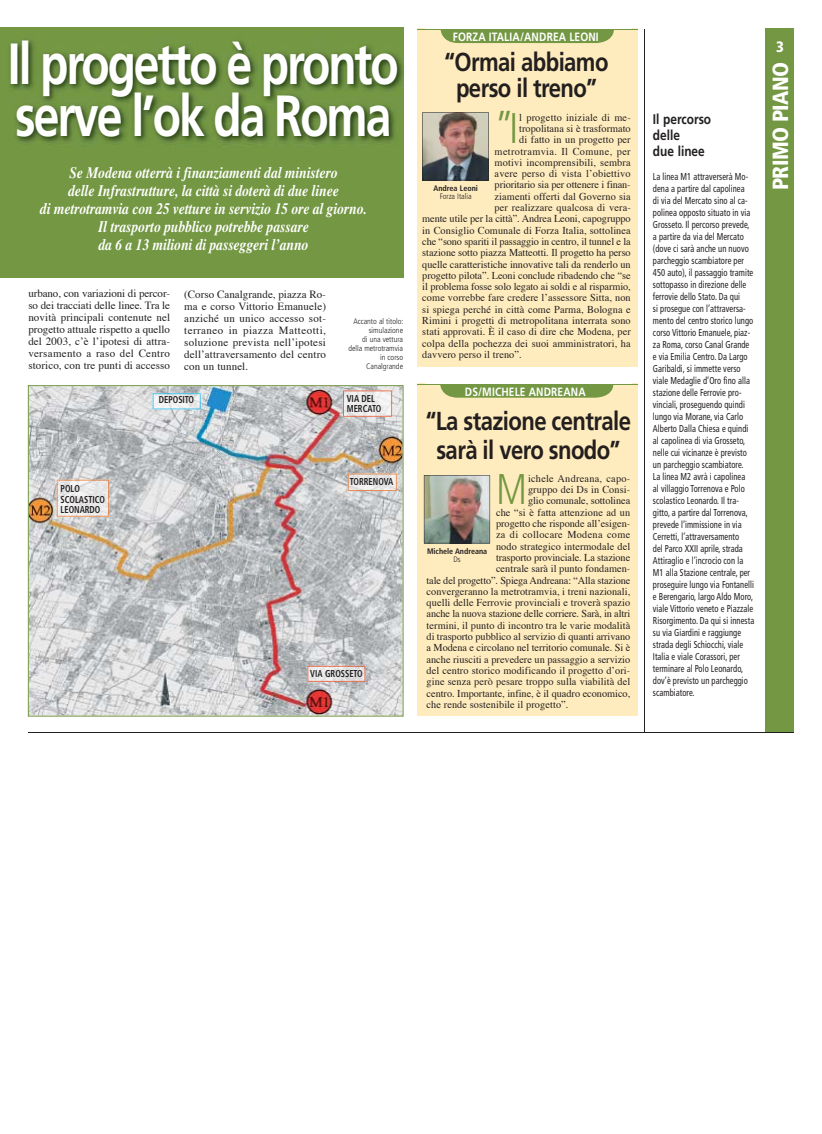
<style>
.page{position:relative;width:822px;height:1134px;background:#fff}
.page>*{position:absolute;margin:0;border:0;box-sizing:border-box;transform-origin:0 0}
.t1{font:700 58px/52px "Frutiger";letter-spacing:-.045em;color:#fff;scale:.8 1}
.t2{font:300 condensed 42.9px "Frutiger";color:#739742}
.t3{font:700 26px/26px "Frutiger";letter-spacing:-.025em;color:#231f1f;text-align:center;scale:.85 1}
.t4{font:900 condensed 22px "Frutiger";letter-spacing:-.03em;color:#fff}
.t5{font:italic 700 16px/18px "Times";color:#fff;text-align:center;scale:.85 1}
.t6{font:900 condensed 15px "Frutiger";color:#fff}
.t7{font:700 14px/16px "Frutiger";color:#231f1f;scale:.85 1}
.t8{font:700 12px "Frutiger";letter-spacing:.015em;color:#fff;scale:.85 1}
.t9{font:11px/12px "Times";letter-spacing:.01em;color:#231f1f;text-align:justify}
.t10{font:10.5px "Times";letter-spacing:.01em;color:#231f1f}
.t11{font:10.5px "Times";letter-spacing:-.015em;color:#231f1f}
.t12{font:10.5px "Times";letter-spacing:-.01em;color:#231f1f}
.t13{font:10.5px "Times";letter-spacing:.035em;color:#231f1f}
.t14{font:10.5px "Times";letter-spacing:.03em;color:#231f1f}
.t15{font:condensed 10px/12px "Frutiger";letter-spacing:.005em;color:#231f1f;scale:.85 1}
.t16{font:700 condensed 10px/10.1px "Frutiger";color:#231f1f;scale:.85 1}
.t17{font:300 condensed 8px/9px "Frutiger";color:#231f1f;text-align:right}
.t18{font:700 condensed 8px "Frutiger";color:#231f1f}
</style>
<div class="page">
<div style="left:0;top:28px;width:403px;height:250px;background:#739742"></div>
<div style="left:766px;top:28px;width:28px;height:704px;background:#739742"></div>
<hr style="left:28px;top:732px;width:766px;height:1px;background:#231f1f">
<div style="left:417px;top:28px;width:221px;height:339px;background:#ffecbe"></div>
<img style="left:10px;top:37px;width:394px;height:109px">
<hr style="left:644px;top:29px;width:1px;height:703px;background:#231f1f">
<div style="left:441px;top:30px;width:173px;height:13px;background:#739742"></div>
<div style="left:426px;top:14px;width:206px;height:15px;background:#fff"></div>
<hr style="left:418px;top:29px;width:220px;height:1px;background:#739742">
<div style="left:417px;top:383px;width:220px;height:333px;background:#ffecbe"></div>
<svg style="left:440px;top:385px;width:173px;height:13px;background:#7c9c4a"></svg>
<div style="left:425px;top:368px;width:207px;height:16px;background:#fff"></div>
<hr style="left:417px;top:384px;width:221px;height:1px;background:#739742">
<img style="left:424px;top:475px;width:66px;height:68px">
<img style="left:422px;top:112px;width:67px;height:68px">
<svg style="left:28px;top:385px;width:376px;height:332px;background:#c2c0c0"></svg>
<img style="left:57px;top:480px;width:52px;height:37px">
<img style="left:348px;top:474px;width:49px;height:17px">
<img style="left:343px;top:390px;width:49px;height:27px">
<img style="left:307px;top:666px;width:58px;height:16px">
<img style="left:153px;top:393px;width:48px;height:16px">
<h1 class="t1" style="left:8px;top:42px;width:490px">Il progetto è pronto serve l’ok da Roma</h1>
<p class="t5" style="left:40px;top:165px;width:386px">Se Modena otterrà i finanziamenti dal ministero<br>delle Infrastrutture, la città si doterà di due linee<br>di metrotramvia con 25 vetture in servizio 15 ore al giorno.<br>Il trasporto pubblico potrebbe passare<br>da 6 a 13 milioni di passeggeri l’anno</p>
<p class="t9" style="left:28px;top:288px;width:143px">urbano, con variazioni di percor&shy;so dei tracciati delle linee. Tra le novit‡ principali contenute nel progetto attuale rispetto a quello del 2003, cíË líipotesi di attra&shy;versamento a raso del Centro storico, con tre punti di accesso</p>
<p class="t9" style="left:184px;top:289px;width:143px">(Corso Canalgrande, piazza Ro&shy;ma e corso Vittorio Emanuele) anzichÈ un unico accesso sot&shy;terraneo in piazza Matteotti, soluzione prevista nellíipotesi dellíattraversamento del centro con un tunnel.</p>
<p class="t16" style="left:159px;top:395px;width:43px">DEPOSITO</p>
<p class="t17" style="left:348px;top:318px;width:57px">Accanto al titolo: simulazione<br>di una vettura della metrotramvia in corso<br>Canalgrande</p>
<p class="t16" style="left:347px;top:394px;width:42px">VIA DEL<br>MERCATO</p>
<p class="t16" style="left:61px;top:485px;width:54px">POLO<br>SCOLASTICO<br>LEONARDO</p>
<p class="t16" style="left:350px;top:477px;width:53px">TORRENOVA</p>
<p class="t16" style="left:310px;top:669px;width:63px">VIA GROSSETO</p>
<p class="t8" style="left:453px;top:32px;width:173px">FORZA ITALIA/ANDREA LEONI</p>
<h3 class="t3" style="left:445px;top:51px;width:194px">“Ormai abbiamo perso il treno”</h3>
<h2 class="t2" style="left:495px;top:111px;width:25px">”I</h2>
<p class="t10" style="left:519px;top:113px;width:113px">l progetto iniziale di me-</p>
<p class="t10" style="left:519px;top:124px;width:113px">tropolitana si Ë trasformato</p>
<p class="t10" style="left:519px;top:135px;width:113px">di fatto in un progetto per</p>
<p class="t13" style="left:495px;top:147px;width:138px">metrotramvia. Il Comune, per</p>
<p class="t10" style="left:495px;top:158px;width:138px">motivi incomprensibili, sembra</p>
<p class="t10" style="left:495px;top:169px;width:138px">avere perso di vista líobiettivo</p>
<p class="t12" style="left:495px;top:181px;width:138px">prioritario sia per ottenere i finan-</p>
<p class="t10" style="left:495px;top:192px;width:138px">ziamenti offerti dal Governo sia</p>
<p class="t10" style="left:495px;top:203px;width:138px">per realizzare qualcosa di vera-</p>
<p class="t10" style="left:422px;top:214px;width:210px">mente utile per la citt‡î. Andrea Leoni, capogruppo</p>
<p class="t10" style="left:422px;top:226px;width:210px">in Consiglio Comunale di Forza Italia, sottolinea</p>
<p class="t11" style="left:422px;top:237px;width:210px">che ìsono spariti il passaggio in centro, il tunnel e la</p>
<p class="t10" style="left:422px;top:248px;width:210px">stazione sotto piazza Matteotti. Il progetto ha perso</p>
<p class="t10" style="left:422px;top:260px;width:210px">quelle caratteristiche innovative tali da renderlo un</p>
<p class="t10" style="left:422px;top:271px;width:210px">progetto pilotaî. Leoni conclude ribadendo che ìse</p>
<p class="t12" style="left:422px;top:282px;width:210px">il problema fosse solo legato ai soldi e al risparmio,</p>
<p class="t10" style="left:422px;top:294px;width:210px">come vorrebbe fare credere líassessore Sitta, non</p>
<p class="t10" style="left:422px;top:305px;width:210px">si spiega perchÈ in citt‡ come Parma, Bologna e</p>
<p class="t10" style="left:422px;top:316px;width:210px">Rimini i progetti di metropolitana interrata sono</p>
<p class="t10" style="left:422px;top:327px;width:210px">stati approvati. » il caso di dire che Modena, per</p>
<p class="t10" style="left:422px;top:339px;width:210px">colpa della pochezza dei suoi amministratori, ha</p>
<p class="t10" style="left:422px;top:350px;width:101px">davvero perso il trenoî.</p>
<p class="t18" style="left:434px;top:185px;width:46px">Andrea Leoni</p>
<p class="t17" style="left:440px;top:192px;width:33px">Forza Italia</p>
<p class="t8" style="left:465px;top:387px;width:144px">DS/MICHELE ANDREANA</p>
<h3 class="t3" style="left:426px;top:408px;width:243px;line-height:29px">“La stazione centrale sarà il vero snodo”</h3>
<h2 class="t2" style="left:496px;top:472px;width:33px">M</h2>
<p class="t10" style="left:528px;top:474px;width:104px">ichele Andreana, capo-</p>
<p class="t10" style="left:528px;top:485px;width:104px">gruppo dei Ds in Consi-</p>
<p class="t10" style="left:528px;top:497px;width:104px">glio comunale, sottolinea</p>
<p class="t10" style="left:496px;top:508px;width:136px">che ìsi Ë fatta attenzione ad un</p>
<p class="t10" style="left:496px;top:519px;width:136px">progetto che risponde allíesigen-</p>
<p class="t14" style="left:496px;top:530px;width:136px">za di collocare Modena come</p>
<p class="t10" style="left:496px;top:542px;width:136px">nodo strategico intermodale del</p>
<p class="t12" style="left:496px;top:553px;width:136px">trasporto provinciale. La stazione</p>
<p class="t10" style="left:496px;top:564px;width:136px">centrale sar‡ il punto fondamen-</p>
<p class="t11" style="left:427px;top:576px;width:205px">tale del progettoî. Spiega Andreana: ìAlla stazione</p>
<p class="t10" style="left:427px;top:587px;width:205px">convergeranno la metrotramvia, i treni nazionali,</p>
<p class="t10" style="left:427px;top:598px;width:205px">quelli delle Ferrovie provinciali e trover‡ spazio</p>
<p class="t11" style="left:427px;top:610px;width:205px">anche la nuova stazione delle corriere. Sar‡, in altri</p>
<p class="t10" style="left:427px;top:621px;width:205px">termini, il punto di incontro tra le varie modalit‡</p>
<p class="t10" style="left:427px;top:632px;width:205px">di trasporto pubblico al servizio di quanti arrivano</p>
<p class="t10" style="left:427px;top:643px;width:205px">a Modena e circolano nel territorio comunale. Si Ë</p>
<p class="t10" style="left:427px;top:655px;width:205px">anche riusciti a prevedere un passaggio a servizio</p>
<p class="t10" style="left:427px;top:666px;width:205px">del centro storico modificando il progetto díori-</p>
<p class="t10" style="left:427px;top:677px;width:205px">gine senza perÚ pesare troppo sulla viabilit‡ del</p>
<p class="t10" style="left:427px;top:689px;width:205px">centro. Importante, infine, Ë il quadro economico,</p>
<p class="t10" style="left:427px;top:700px;width:143px">che rende sostenibile il progettoî.</p>
<p class="t18" style="left:427px;top:548px;width:62px">Michele Andreana</p>
<p class="t17" style="left:454px;top:555px;width:9px">Ds</p>
<h3 class="t7" style="left:653px;top:112px;width:70px">Il percorso delle<br>due linee</h3>
<p class="t15" style="left:653px;top:171px;width:121px">La linea M1 attraverserà Mo&shy;dena a partire dal capolinea<br>di via del Mercato sino al ca&shy;polinea opposto situato in via<br>Grosseto. Il percorso prevede, a partire da via del Mercato (dove ci sarà anche un nuovo parcheggio scambiatore per<br>450 auto), il passaggio tramite sottopasso in direzione delle ferrovie dello Stato. Da qui<br>si prosegue con l’attraversa&shy;mento del centro storico lungo corso Vittorio Emanuele, piaz&shy;za Roma, corso Canal Grande e via Emilia Centro. Da Largo<br>Garibaldi, si immette verso viale Medaglie d’Oro fino alla stazione delle Ferrovie pro&shy;vinciali, proseguendo quindi lungo via Morane, via Carlo<br>Alberto Dalla Chiesa e quindi al capolinea di via Grosseto, nelle cui vicinanze è previsto un parcheggio scambiatore.<br>La linea M2 avrà i capolinea<br>al villaggio Torrenova e Polo scolastico Leonardo. Il tra&shy;gitto, a partire dal Torrenova, prevede l’immissione in via<br>Cerretti, l’attraversamento<br>del Parco XXII aprile, strada<br>Attiraglio e l’incrocio con la<br>M1 alla Stazione centrale, per proseguire lungo via Fontanelli e Berengario, largo Aldo Moro, viale Vittorio veneto e Piazzale<br>Risorgimento. Da qui si innesta su via Giardini e raggiunge strada degli Schiocchi, viale<br>Italia e viale Corassori, per terminare al Polo Leonardo, dov’è previsto un parcheggio scambiatore.</p>
<h3 class="t6" style="left:776px;top:40px;width:9px">3</h3>
<h3 class="t4" style="left:772px;top:190px;width:130px;rotate:-90deg">PRIMO PIANO</h3>
</div>
